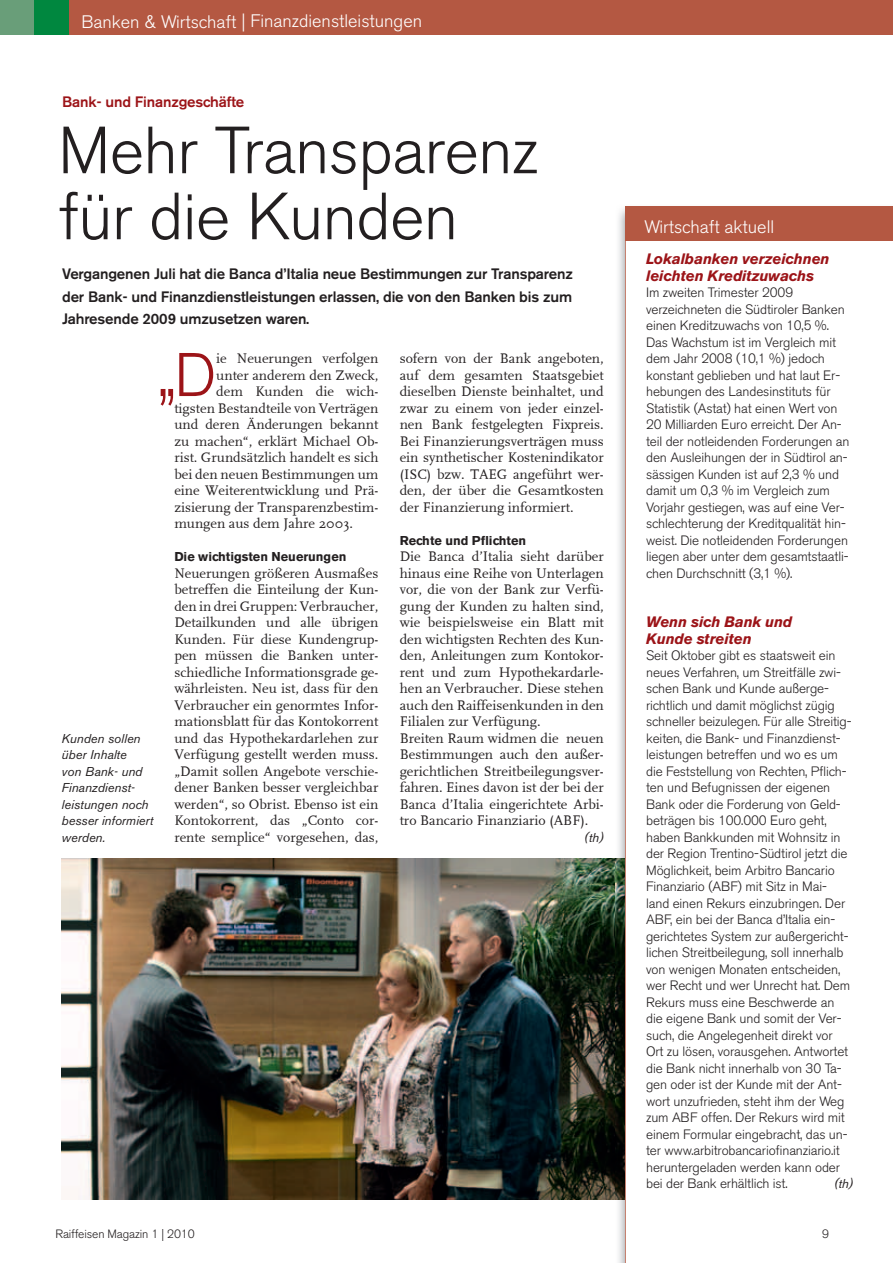
<style>
.page{position:relative;width:893px;height:1263px;background:#fff}
.page>*{position:absolute;margin:0;border:0;box-sizing:border-box;transform-origin:0 0}
.t1{font:300 66px/66px "Akzidenz Grotesk BE";letter-spacing:-.01em;color:#231f20}
.t2{font:300 61.05px "Akzidenz Grotesk BE";color:#9c1418}
.t3{font:300 18px "Akzidenz Grotesk BE";color:#fff}
.t4{font:500 15px/22.5px "Akzidenz Grotesk BE";letter-spacing:-.01em;color:#231f20;text-align:justify}
.t5{font:italic 700 15px/16.5px "Akzidenz Grotesk BE";letter-spacing:-.01em;color:#9c1418}
.t6{font:500 15px "Akzidenz Grotesk BE";letter-spacing:-.01em;color:#9c1418}
.t7{font:14.25px/16.5px "FF Scala";color:#231f20;text-align:justify}
.t8{font:300 13.5px/16.5px "Akzidenz Grotesk BE";letter-spacing:-.01em;color:#231f20}
.t9{font:italic 12.75px/16.5px "Akzidenz Grotesk BE";color:#231f20}
.t10{font:700 12.75px "Akzidenz Grotesk BE";color:#231f20}
.t11{font:300 12px "Akzidenz Grotesk BE";letter-spacing:-.01em;color:#231f20}
</style>
<div class="page">
<img style="left:62px;top:858px;width:553px;height:341px">
<div style="left:0;top:0;width:893px;height:34px;background:#b45842"></div>
<div style="left:0;top:0;width:47px;height:34px;background:#699e79"></div>
<div style="left:34px;top:0;width:34px;height:34px;background:#00873f"></div>
<img style="left:615px;top:206px;width:278px;height:1057px">
<svg style="left:625px;top:241px;width:268px;height:1022px"></svg>
<div style="left:625px;top:207px;width:268px;height:34px;background:#b45842"></div>
<h3 class="t3" style="left:82px;top:10px;width:342px">Banken &amp; Wirtschaft | Finanzdienstleistungen</h3>
<p class="t6" style="left:62px;top:93px;width:184px">Bank- und Finanzgeschäfte</p>
<h1 class="t1" style="left:58px;top:119px;width:481px">Mehr Transparenz für die Kunden</h1>
<p class="t4" style="left:62px;top:263px;width:512px">Vergangenen Juli hat die Banca d’Italia neue Bestimmungen zur Transparenz der Bank- und Finanzdienstleistungen erlassen, die von den Banken bis zum Jahresende 2009 umzusetzen waren.</p>
<h2 class="t2" style="left:158px;top:341px;width:60px">„D</h2>
<p class="t7" style="left:216px;top:350px;width:164px">ie Neuerungen verfolgen</p>
<p class="t7" style="left:216px;top:367px;width:164px">unter anderem den Zweck,</p>
<p class="t7" style="left:216px;top:383px;width:164px">dem Kunden die wich-</p>
<p class="t7" style="left:174px;top:400px;width:206px">tigsten Bestandteile von Verträgen</p>
<p class="t7" style="left:174px;top:416px;width:206px">und deren Änderungen bekannt</p>
<p class="t7" style="left:174px;top:433px;width:206px">zu machen“, erklärt Michael Ob-</p>
<p class="t7" style="left:174px;top:449px;width:206px">rist. Grundsätzlich handelt es sich</p>
<p class="t7" style="left:174px;top:466px;width:206px">bei den neuen Bestimmungen um</p>
<p class="t7" style="left:174px;top:482px;width:206px">eine Weiterentwicklung und Prä-</p>
<p class="t7" style="left:174px;top:499px;width:206px">zisierung der Transparenzbestim-</p>
<p class="t7" style="left:174px;top:515px;width:180px">mungen aus dem Jahre 2003.</p>
<p class="t10" style="left:174px;top:549px;width:174px">Die wichtigsten Neuerungen</p>
<p class="t7" style="left:174px;top:565px;width:206px">Neuerungen größeren Ausmaßes betreffen die Einteilung der Kun&shy;den in drei Gruppen: Verbraucher, Detailkunden und alle übrigen Kunden. Für diese Kundengrup&shy;pen müssen die Banken unter&shy;schiedliche Informationsgrade ge&shy;währleisten. Neu ist, dass für den Verbraucher ein genormtes Infor&shy;mationsblatt für das Kontokorrent und das Hypothekardarlehen zur Verfügung gestellt werden muss. „Damit sollen Angebote verschie&shy;dener Banken besser vergleichbar werden“, so Obrist. Ebenso ist ein Kontokorrent, das „Conto cor&shy;rente semplice“ vorgesehen, das,</p>
<p class="t9" style="left:62px;top:730px;width:93px">Kunden sollen über Inhalte<br>von Bank- und<br>Finanzdienst&shy;leistungen noch besser informiert werden.</p>
<p class="t7" style="left:400px;top:350px;width:206px">sofern von der Bank angeboten, auf dem gesamten Staatsgebiet dieselben Dienste beinhaltet, und zwar zu einem von jeder einzel&shy;nen Bank festgelegten Fixpreis.<br>Bei Finanzierungsverträgen muss ein synthetischer Kostenindikator (ISC) bzw. TAEG angeführt wer&shy;den, der über die Gesamtkosten der Finanzierung informiert.</p>
<p class="t10" style="left:400px;top:533px;width:128px">Rechte und Pflichten</p>
<p class="t7" style="left:400px;top:548px;width:206px;text-align:left">Die Banca d’Italia sieht darüber hinaus eine Reihe von Unterlagen vor, die von der Bank zur Verfü&shy;gung der Kunden zu halten sind, wie beispielsweise ein Blatt mit den wichtigsten Rechten des Kun&shy;den, Anleitungen zum Kontokor&shy;rent und zum Hypothekardarle&shy;hen an Verbraucher. Diese stehen auch den Raiffeisenkunden in den<br>Filialen zur Verfügung.<br>Breiten Raum widmen die neuen<br>Bestimmungen auch den außer&shy;gerichtlichen Streitbeilegungsver&shy;fahren. Eines davon ist der bei der<br>Banca d’Italia eingerichtete Arbi&shy;tro Bancario Finanziario (ABF).</p>
<p class="t9" style="left:584px;top:829px;width:21px">(th)</p>
<p class="t11" style="left:55px;top:1227px;width:141px">Raiffeisen Magazin 1 | 2010</p>
<h3 class="t3" style="left:644px;top:216px;width:131px">Wirtschaft aktuell</h3>
<p class="t5" style="left:646px;top:251px;width:185px">Lokalbanken verzeichnen leichten Kreditzuwachs</p>
<p class="t8" style="left:646px;top:284px;width:205px">Im zweiten Trimester 2009 verzeichneten die Südtiroler Banken einen Kreditzuwachs von 10,5 %.<br>Das Wachstum ist im Vergleich mit dem Jahr 2008 (10,1 %) jedoch konstant geblieben und hat laut Er&shy;hebungen des Landesinstituts für Statistik (Astat) hat einen Wert von 20 Milliarden Euro erreicht. Der An&shy;teil der notleidenden Forderungen an den Ausleihungen der in Südtirol an&shy;sässigen Kunden ist auf 2,3 % und damit um 0,3 % im Vergleich zum Vorjahr gestiegen, was auf eine Ver&shy;schlechterung der Kreditqualität hin&shy;weist. Die notleidenden Forderungen liegen aber unter dem gesamtstaatli&shy;chen Durchschnitt (3,1 %).</p>
<p class="t5" style="left:646px;top:614px;width:148px">Wenn sich Bank und<br>Kunde streiten</p>
<p class="t8" style="left:646px;top:647px;width:207px">Seit Oktober gibt es staatsweit ein neues Verfahren, um Streitfälle zwi&shy;schen Bank und Kunde außerge&shy;richtlich und damit möglichst zügig schneller beizulegen. Für alle Streitig&shy;keiten, die Bank- und Finanzdienst&shy;leis tungen betreffen und wo es um die Feststellung von Rechten, Pflich&shy;ten und Befugnissen der eigenen Bank oder die Forderung von Geld&shy;beträgen bis 100.000 Euro geht, haben Bankkunden mit Wohnsitz in der Region Trentino-Südtirol jetzt die Möglichkeit, beim Arbitro Bancario Finanziario (ABF) mit Sitz in Mai&shy;land einen Rekurs einzubringen. Der ABF, ein bei der Banca d’Italia ein&shy;gerichtetes System zur außergericht&shy;lichen Streitbeilegung, soll innerhalb von wenigen Monaten entscheiden, wer Recht und wer Unrecht hat. Dem Rekurs muss eine Beschwerde an die eigene Bank und somit der Ver&shy;such, die Angelegenheit direkt vor Ort zu lösen, vorausgehen. Antwortet die Bank nicht innerhalb von 30 Ta&shy;gen oder ist der Kunde mit der Ant&shy;wort unzufrieden, steht ihm der Weg zum ABF offen. Der Rekurs wird mit einem Formular eingebracht, das un&shy;ter www.arbitrobancariofinanziario.it heruntergeladen werden kann oder bei der Bank erhältlich ist.</p>
<p class="t9" style="left:834px;top:1175px;width:21px">(th)</p>
<p class="t11" style="left:822px;top:1227px;width:8px">9</p>
</div>
